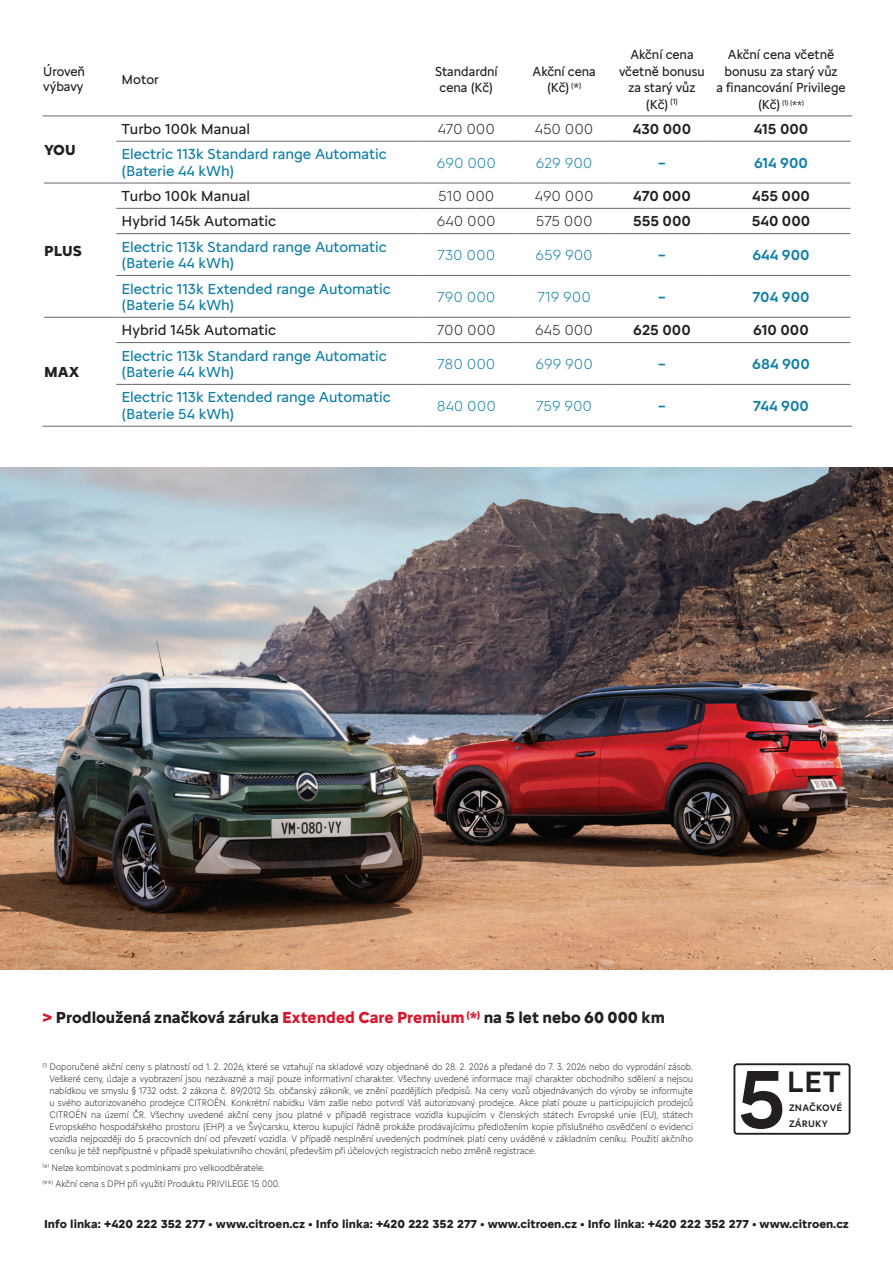
<style>
.page{position:relative;width:893px;height:1263px;background:#fff}
.page>*{position:absolute;margin:0;border:0;box-sizing:border-box;transform-origin:0 0}
.t1{font:500 85.05px "Citroen Type Latin";color:#231f20}
.t2{font:500 30.3px "Citroen Type Latin";color:#231f20}
.t3{font:700 16.5px "Citroen Type Latin";color:#231f20}
.t4{font:15px/16.5px "Citroen Type Latin";color:#107fa5}
.t5{font:15px "Citroen Type Latin";color:#231f20}
.t6{font:300 15px "Citroen Type Latin";color:#107fa5}
.t7{font:300 15px "Citroen Type Latin";color:#231f20}
.t8{font:500 15px "Citroen Type Latin";color:#231f20}
.t9{font:500 15px "Citroen Type Latin";color:#107fa5}
.t10{font:700 15px "Citroen Type Latin";color:#231f20}
.t11{font:13.5px/16.5px "Citroen Type Latin";color:#231f20;text-align:center;scale:.95 1}
.t12{font:13.5px/15px "Citroen Type Latin";color:#231f20;scale:.96 1}
.t13{font:13.5px "Citroen Type Latin";color:#231f20}
.t14{font:700 12px "Citroen Type Latin";color:#231f20}
.t15{font:300 9.75px/12px "Citroen Type Latin";color:#231f20;text-align:justify;scale:.9 1}
.t16{font:500 9.75px/16.5px "Citroen Type Latin";letter-spacing:.02em;color:#231f20}
.t17{font:7.05px "Citroen Type Latin";color:#231f20;scale:.95 1}
.s1{font-size:13.5px}
.s2{font-size:12px}
.s3{color:#d7162e}
.s4{font-family:"Swiss 721 BTCE"}
</style>
<div class="page">
<hr style="left:43px;top:116px;width:73px;height:1px;background:#6c656b">
<hr style="left:116px;top:116px;width:301px;height:1px;background:#6c656b">
<hr style="left:417px;top:116px;width:98px;height:1px;background:#6c656b">
<hr style="left:515px;top:116px;width:98px;height:1px;background:#6c656b">
<hr style="left:613px;top:116px;width:98px;height:1px;background:#6c656b">
<hr style="left:711px;top:116px;width:141px;height:1px;background:#6c656b">
<hr style="left:116px;top:141px;width:301px;height:1px;background:#6c656b">
<hr style="left:417px;top:141px;width:98px;height:1px;background:#6c656b">
<hr style="left:515px;top:141px;width:98px;height:1px;background:#6c656b">
<hr style="left:613px;top:141px;width:98px;height:1px;background:#6c656b">
<hr style="left:711px;top:141px;width:139px;height:1px;background:#6c656b">
<hr style="left:44px;top:183px;width:72px;height:1px;background:#6c656b">
<hr style="left:116px;top:183px;width:301px;height:1px;background:#6c656b">
<hr style="left:417px;top:183px;width:98px;height:1px;background:#6c656b">
<hr style="left:515px;top:183px;width:98px;height:1px;background:#6c656b">
<hr style="left:613px;top:183px;width:98px;height:1px;background:#6c656b">
<hr style="left:711px;top:183px;width:139px;height:1px;background:#6c656b">
<hr style="left:116px;top:208px;width:301px;height:1px;background:#6c656b">
<hr style="left:417px;top:208px;width:98px;height:1px;background:#6c656b">
<hr style="left:515px;top:208px;width:98px;height:1px;background:#6c656b">
<hr style="left:613px;top:208px;width:98px;height:1px;background:#6c656b">
<hr style="left:711px;top:208px;width:139px;height:1px;background:#6c656b">
<hr style="left:116px;top:233px;width:301px;height:1px;background:#6c656b">
<hr style="left:417px;top:233px;width:98px;height:1px;background:#6c656b">
<hr style="left:515px;top:233px;width:98px;height:1px;background:#6c656b">
<hr style="left:613px;top:233px;width:98px;height:1px;background:#6c656b">
<hr style="left:711px;top:233px;width:139px;height:1px;background:#6c656b">
<hr style="left:116px;top:275px;width:301px;height:1px;background:#6c656b">
<hr style="left:417px;top:275px;width:98px;height:1px;background:#6c656b">
<hr style="left:515px;top:275px;width:98px;height:1px;background:#6c656b">
<hr style="left:613px;top:275px;width:98px;height:1px;background:#6c656b">
<hr style="left:711px;top:275px;width:139px;height:1px;background:#6c656b">
<hr style="left:44px;top:317px;width:72px;height:1px;background:#6c656b">
<hr style="left:116px;top:317px;width:301px;height:1px;background:#6c656b">
<hr style="left:417px;top:317px;width:98px;height:1px;background:#6c656b">
<hr style="left:515px;top:317px;width:98px;height:1px;background:#6c656b">
<hr style="left:613px;top:317px;width:98px;height:1px;background:#6c656b">
<hr style="left:711px;top:317px;width:139px;height:1px;background:#6c656b">
<hr style="left:116px;top:342px;width:301px;height:1px;background:#6c656b">
<hr style="left:417px;top:342px;width:98px;height:1px;background:#6c656b">
<hr style="left:515px;top:342px;width:98px;height:1px;background:#6c656b">
<hr style="left:613px;top:342px;width:98px;height:1px;background:#6c656b">
<hr style="left:711px;top:342px;width:139px;height:1px;background:#6c656b">
<hr style="left:116px;top:384px;width:301px;height:1px;background:#6c656b">
<hr style="left:417px;top:384px;width:98px;height:1px;background:#6c656b">
<hr style="left:515px;top:384px;width:98px;height:1px;background:#6c656b">
<hr style="left:613px;top:384px;width:98px;height:1px;background:#6c656b">
<hr style="left:711px;top:384px;width:139px;height:1px;background:#6c656b">
<hr style="left:43px;top:426px;width:73px;height:1px;background:#6c656b">
<hr style="left:116px;top:426px;width:301px;height:1px;background:#6c656b">
<hr style="left:417px;top:426px;width:98px;height:1px;background:#6c656b">
<hr style="left:515px;top:426px;width:98px;height:1px;background:#6c656b">
<hr style="left:613px;top:426px;width:98px;height:1px;background:#6c656b">
<hr style="left:711px;top:426px;width:141px;height:1px;background:#6c656b">
<img style="left:0;top:468px;width:893px;height:501px">
<div style="left:733px;top:1063px;width:117px;height:72px;border:2px solid #231f20;border-radius:3px"></div>
<h3 class="t12" style="left:43px;top:63px;width:45px">Úroveň výbavy</h3>
<h3 class="t13" style="left:122px;top:69px;width:39px">Motor</h3>
<h3 class="t11" style="left:435px;top:62px;width:68px">Standardní cena (Kč)</h3>
<h3 class="t11" style="left:533px;top:62px;width:68px">Akční cena (Kč) <sup>(</sup>*<sup>)</sup></h3>
<h3 class="t11" style="left:619px;top:45px;width:92px">Akční cena včetně bonusu za starý vůz (Kč) <sup>(1)</sup></h3>
<h3 class="t11" style="left:716px;top:45px;width:138px">Akční cena včetně bonusu za starý vůz<br>a financování Privilege</h3>
<p class="t17" style="left:758px;top:97px;width:50px"><span class="s1">(Kč)</span> (1) (<span class="s2">**</span>)</p>
<h3 class="t10" style="left:44px;top:138px;width:33px">YOU</h3>
<h3 class="t10" style="left:44px;top:239px;width:39px">PLUS</h3>
<h3 class="t10" style="left:44px;top:361px;width:37px">MAX</h3>
<h3 class="t5" style="left:122px;top:118px;width:130px">Turbo 100k Manual</h3>
<h3 class="t7" style="left:438px;top:118px;width:59px">470 000</h3>
<h3 class="t7" style="left:535px;top:118px;width:60px">450 000</h3>
<h3 class="t8" style="left:633px;top:118px;width:60px">430 000</h3>
<h3 class="t8" style="left:754px;top:118px;width:56px">415 000</h3>
<h3 class="t4" style="left:122px;top:145px;width:267px">Electric 113k Standard range Automatic (Baterie 44 kWh)</h3>
<h3 class="t6" style="left:437px;top:151px;width:61px">690 000</h3>
<h3 class="t6" style="left:536px;top:151px;width:58px">629 900</h3>
<h3 class="t9" style="left:658px;top:151px;width:9px">–</h3>
<h3 class="t9" style="left:754px;top:151px;width:55px">614 900</h3>
<h3 class="t5" style="left:122px;top:185px;width:130px">Turbo 100k Manual</h3>
<h3 class="t7" style="left:438px;top:185px;width:58px">510 000</h3>
<h3 class="t7" style="left:535px;top:185px;width:60px">490 000</h3>
<h3 class="t8" style="left:633px;top:185px;width:59px">470 000</h3>
<h3 class="t8" style="left:752px;top:185px;width:59px">455 000</h3>
<h3 class="t5" style="left:122px;top:210px;width:156px">Hybrid 145k Automatic</h3>
<h3 class="t7" style="left:437px;top:210px;width:60px">640 000</h3>
<h3 class="t7" style="left:536px;top:210px;width:58px">575 000</h3>
<h3 class="t8" style="left:633px;top:210px;width:59px">555 000</h3>
<h3 class="t8" style="left:752px;top:210px;width:60px">540 000</h3>
<h3 class="t4" style="left:122px;top:237px;width:267px">Electric 113k Standard range Automatic (Baterie 44 kWh)</h3>
<h3 class="t6" style="left:437px;top:244px;width:59px">730 000</h3>
<h3 class="t6" style="left:536px;top:244px;width:59px">659 900</h3>
<h3 class="t9" style="left:658px;top:244px;width:9px">–</h3>
<h3 class="t9" style="left:752px;top:244px;width:59px">644 900</h3>
<h3 class="t4" style="left:122px;top:279px;width:271px">Electric 113k Extended range Automatic (Baterie 54 kWh)</h3>
<h3 class="t6" style="left:437px;top:285px;width:60px">790 000</h3>
<h3 class="t6" style="left:537px;top:285px;width:55px">719 900</h3>
<h3 class="t9" style="left:658px;top:285px;width:9px">–</h3>
<h3 class="t9" style="left:752px;top:285px;width:59px">704 900</h3>
<h3 class="t5" style="left:122px;top:319px;width:156px">Hybrid 145k Automatic</h3>
<h3 class="t7" style="left:437px;top:319px;width:60px">700 000</h3>
<h3 class="t7" style="left:535px;top:319px;width:59px">645 000</h3>
<h3 class="t8" style="left:633px;top:319px;width:59px">625 000</h3>
<h3 class="t8" style="left:753px;top:319px;width:57px">610 000</h3>
<h3 class="t4" style="left:122px;top:346px;width:267px">Electric 113k Standard range Automatic (Baterie 44 kWh)</h3>
<h3 class="t6" style="left:437px;top:353px;width:60px">780 000</h3>
<h3 class="t6" style="left:535px;top:353px;width:59px">699 900</h3>
<h3 class="t9" style="left:658px;top:352px;width:9px">–</h3>
<h3 class="t9" style="left:752px;top:352px;width:59px">684 900</h3>
<h3 class="t4" style="left:122px;top:388px;width:271px">Electric 113k Extended range Automatic (Baterie 54 kWh)</h3>
<h3 class="t6" style="left:437px;top:394px;width:61px">840 000</h3>
<h3 class="t6" style="left:536px;top:394px;width:57px">759 900</h3>
<h3 class="t9" style="left:658px;top:394px;width:9px">–</h3>
<h3 class="t9" style="left:753px;top:394px;width:57px">744 900</h3>
<h3 class="t3" style="left:43px;top:1005px;width:624px"><span class="s3">&gt;</span> Prodloužená značková záruka <span class="s3">Extended Care Premium</span> <sup>(</sup><span class="s3">*</span><sup>)</sup> na 5 let nebo 60 000 km</h3>
<p class="t15" style="left:50px;top:1060px;width:717px;text-indent:-7px"><sup>(1)</sup> Doporučené akční ceny s platností od 1. 2. 2026, které se vztahují na skladové vozy objednané do 28. 2. 2026 a předané do 7. 3. 2026 nebo do vyprodání zásob.<br>Veškeré ceny, údaje a vyobrazení jsou nezávazné a mají pouze informativní charakter. Všechny uvedené informace mají charakter obchodního sdělení a nejsou nabídkou ve smyslu <span class="s4">§</span> 1732 odst. 2 zákona č. 89/2012 Sb. občanský zákoník, ve znění pozdějších předpisů. Na ceny vozů objednávaných do výroby se informujte u svého autorizovaného prodejce CITROËN. Konkrétní nabídku Vám zašle nebo potvrdí Váš autorizovaný prodejce. Akce platí pouze u participujících prodejců CITROËN na území ČR. Všechny uvedené akční ceny jsou platné v případě registrace vozidla kupujícím v členských státech Evropské unie (EU), státech Evropského hospodářského prostoru (EHP) a ve Švýcarsku, kterou kupující řádně prokáže prodávajícímu předložením kopie příslušného osvědčení o evidenci vozidla nejpozději do 5 pracovních dní od převzetí vozidla. V případě nesplnění uvedených podmínek platí ceny uváděné v základním ceníku. Použití akčního ceníku je též nepřípustné v případě spekulativního chování, především při účelových registracích nebo změně registrace.</p>
<p class="t15" style="left:43px;top:1158px;width:265px;line-height:16.2px"><sup>(</sup>*<sup>)</sup> Nelze kombinovat s podmínkami pro velkoodběratele.<br><sup>(</sup>**<sup>)</sup> Akční cena s DPH při využití Produktu PRIVILEGE 15 000.</p>
<h1 class="t1" style="left:737px;top:1035px;width:50px">5</h1>
<h2 class="t2" style="left:787px;top:1059px;width:56px">LET</h2>
<p class="t16" style="left:789px;top:1098px;width:55px">ZNAČKOVÉ<br>ZÁRUKY</p>
<p class="t14" style="left:44px;top:1215px;width:806px">Info linka: +420 222 352 277 • www.citroen.cz • Info linka: +420 222 352 277 • www.citroen.cz • Info linka: +420 222 352 277 • www.citroen.cz</p>
</div>
